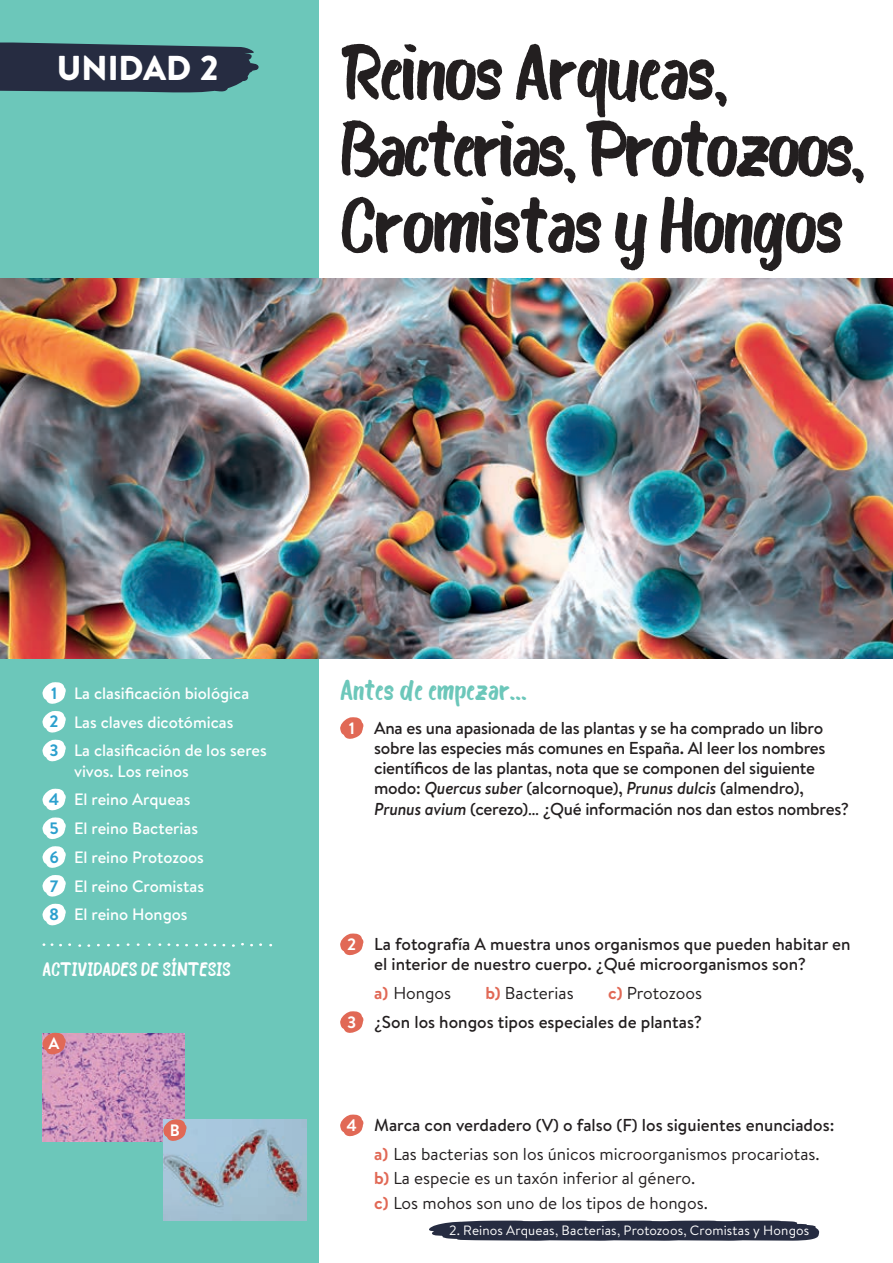
<style>
.page{position:relative;width:893px;height:1263px;background:#fff}
.page>*{position:absolute;margin:0;border:0;box-sizing:border-box;transform-origin:0 0}
._00_TITULO_UNIDAD_GR{font:76.5px/76.5px "Bosk";letter-spacing:-.03em;color:#231f20}
.t1{font:900 34.5px "Brandon Text";color:#fff}
._01_EPIGRAFE{font:27.75px "Bosk";color:#6cc7ba}
._00_BLOQUE_CONTENIDO{font:18.75px "Bosk";color:#fff}
._03_Pregunta{font:500 17.25px/20.2px "Brandon Text";letter-spacing:-.015em;color:#231f20}
._04_Subpunto{font:17.25px "Brandon Text";color:#231f20}
._02_TEXTO_ACTIVIDADE{font:500 16.5px/20.2px "Brandon Text";color:#fff}
.t2{font:700 16.5px "Brandon Text";color:#2ca0ce}
.t3{font:700 16.5px "Brandon Text";color:#fff}
.t4{font:13.5px "Brandon Text";letter-spacing:.01em;color:#fff}
.s1{font-style:italic}
.s2{font-weight:700;color:#e16956}
</style>
<div class="page">
<svg style="left:429px;top:1220px;width:391px;height:21px;background:#3d4255"></svg>
<div style="left:0;top:0;width:319px;height:1263px;background:#6cc7ba"></div>
<svg style="left:42px;top:682px;width:24px;height:22px"></svg>
<svg style="left:42px;top:711px;width:24px;height:22px"></svg>
<svg style="left:42px;top:739px;width:24px;height:23px"></svg>
<svg style="left:42px;top:788px;width:24px;height:80px"></svg>
<svg style="left:42px;top:875px;width:24px;height:22px"></svg>
<svg style="left:42px;top:903px;width:24px;height:23px"></svg>
<svg style="left:0;top:43px;width:259px;height:50px;background:#2d3c4d"></svg>
<svg style="left:340px;top:717px;width:24px;height:22px"></svg>
<svg style="left:340px;top:933px;width:24px;height:23px"></svg>
<svg style="left:340px;top:1011px;width:24px;height:22px"></svg>
<svg style="left:340px;top:1114px;width:24px;height:23px"></svg>
<img style="left:0;top:279px;width:893px;height:379px">
<img style="left:43px;top:1033px;width:141px;height:109px">
<img style="left:164px;top:1119px;width:142px;height:101px">
<svg style="left:42px;top:1032px;width:24px;height:23px"></svg>
<svg style="left:163px;top:1118px;width:24px;height:23px"></svg>
<p class="t1" style="left:57px;top:43px;width:163px">UNIDAD 2</p>
<p class="_00_TITULO_UNIDAD_GR" style="left:340px;top:35px;width:527px">Reinos Arqueas,<br>Bacterias, Protozoos,<br>Cromistas y Hongos</p>
<p class="t2" style="left:51px;top:681px;width:8px">1</p>
<p class="_02_TEXTO_ACTIVIDADE" style="left:74px;top:683px;width:177px">La clasificación biológica</p>
<p class="t2" style="left:50px;top:710px;width:11px">2</p>
<p class="_02_TEXTO_ACTIVIDADE" style="left:74px;top:711px;width:161px">Las claves dicotómicas</p>
<p class="t2" style="left:50px;top:739px;width:11px">3</p>
<p class="_02_TEXTO_ACTIVIDADE" style="left:74px;top:740px;width:194px">La clasificación de los seres vivos. Los reinos</p>
<p class="t2" style="left:49px;top:788px;width:12px">4</p>
<p class="_02_TEXTO_ACTIVIDADE" style="left:74px;top:789px;width:118px">El reino Arqueas</p>
<p class="t2" style="left:49px;top:817px;width:11px">5</p>
<p class="_02_TEXTO_ACTIVIDADE" style="left:74px;top:818px;width:126px">El reino Bacterias</p>
<p class="t2" style="left:49px;top:845px;width:11px">6</p>
<p class="_02_TEXTO_ACTIVIDADE" style="left:74px;top:847px;width:131px">El reino Protozoos</p>
<p class="t2" style="left:50px;top:874px;width:10px">7</p>
<p class="_02_TEXTO_ACTIVIDADE" style="left:74px;top:875px;width:132px">El reino Cromistas</p>
<p class="t2" style="left:49px;top:903px;width:12px">8</p>
<p class="_02_TEXTO_ACTIVIDADE" style="left:74px;top:904px;width:115px">El reino Hongos</p>
<p class="_00_BLOQUE_CONTENIDO" style="left:43px;top:958px;width:190px">ACTIVIDADES DE SÍNTESIS</p>
<p class="t3" style="left:49px;top:1032px;width:13px">A</p>
<p class="t3" style="left:170px;top:1118px;width:12px">B</p>
<p class="_01_EPIGRAFE" style="left:340px;top:673px;width:188px">Antes de empezar…</p>
<p class="t3" style="left:349px;top:716px;width:8px">1</p>
<p class="_03_Pregunta" style="left:374px;top:717px;width:476px">Ana es una apasionada de las plantas y se ha comprado un libro sobre las especies más comunes en España. Al leer los nombres científicos de las plantas, nota que se componen del siguiente modo: <span class="s1">Quercus suber</span> (alcornoque), <span class="s1">Prunus dulcis</span> (almendro), <span class="s1">Prunus avium</span> (cerezo)… ¿Qué información nos dan estos nombres?</p>
<p class="t3" style="left:347px;top:933px;width:11px">2</p>
<p class="_03_Pregunta" style="left:374px;top:933px;width:478px">La fotografía A muestra unos organismos que pueden habitar en el interior de nuestro cuerpo. ¿Qué microorganismos son?</p>
<p class="_04_Subpunto" style="left:374px;top:981px;width:78px"><span class="s2">a)</span> Hongos</p>
<p class="_04_Subpunto" style="left:486px;top:981px;width:90px"><span class="s2">b)</span> Bacterias</p>
<p class="_04_Subpunto" style="left:608px;top:981px;width:95px"><span class="s2">c)</span> Protozoos</p>
<p class="t3" style="left:347px;top:1010px;width:11px">3</p>
<p class="_03_Pregunta" style="left:374px;top:1011px;width:329px">¿Son los hongos tipos especiales de plantas?</p>
<p class="t3" style="left:347px;top:1114px;width:12px">4</p>
<p class="_03_Pregunta" style="left:374px;top:1114px;width:462px">Marca con verdadero (V) o falso (F) los siguientes enunciados:</p>
<p class="_04_Subpunto" style="left:374px;top:1142px;width:447px"><span class="s2">a)</span> Las bacterias son los únicos microorganismos procariotas.</p>
<p class="_04_Subpunto" style="left:374px;top:1166px;width:323px"><span class="s2">b)</span> La especie es un taxón inferior al género.</p>
<p class="_04_Subpunto" style="left:374px;top:1191px;width:335px"><span class="s2">c)</span> Los mohos son uno de los tipos de hongos.</p>
<p class="t4" style="left:449px;top:1221px;width:362px">2. Reinos Arqueas, Bacterias, Protozoos, Cromistas y Hongos</p>
</div>
